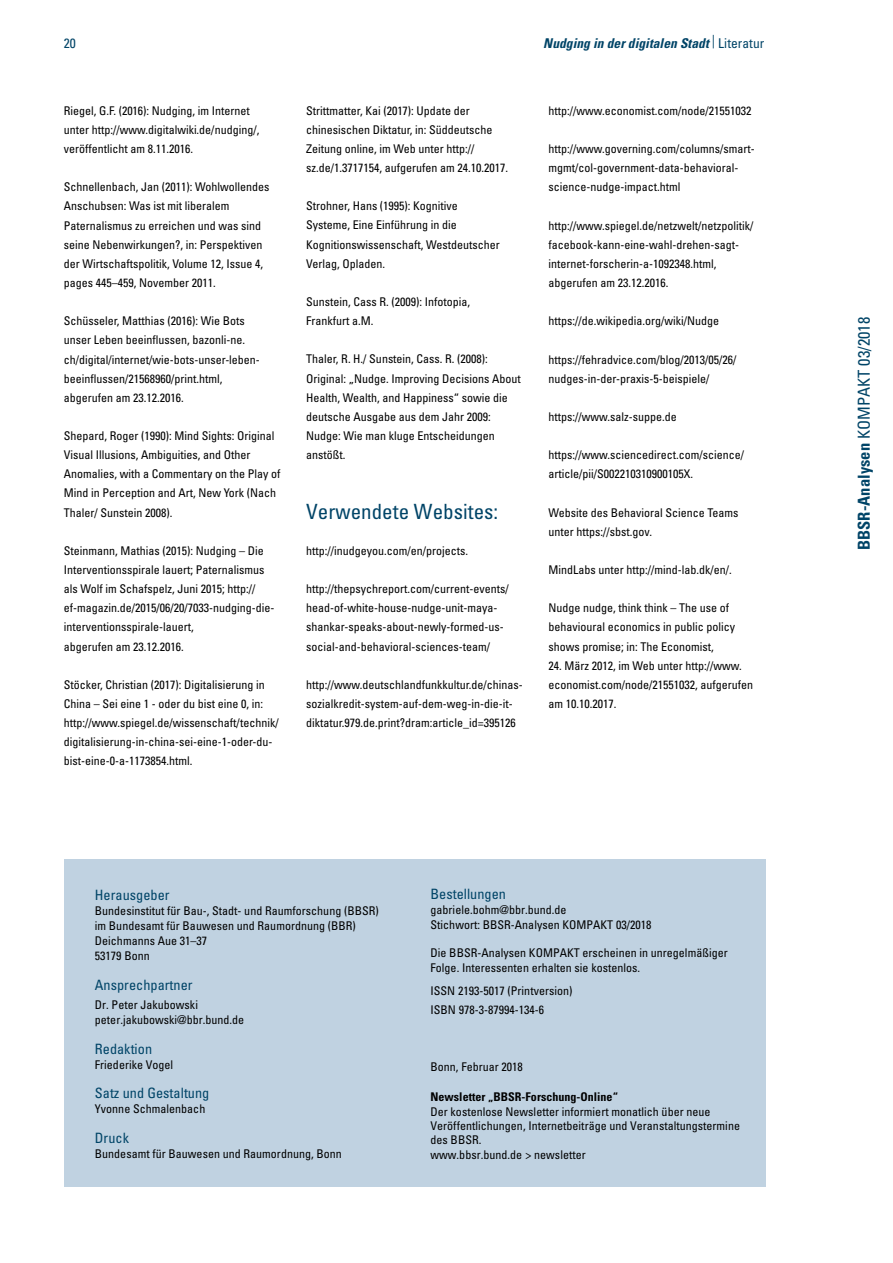
<style>
.page{position:relative;width:893px;height:1263px;background:#fff}
.page>*{position:absolute;margin:0;border:0;box-sizing:border-box;transform-origin:0 0}
.head2{font:condensed 21px "Univers LT Std";color:#004467}
.t1{font:condensed 16.5px "Univers LT Std";letter-spacing:.005em;color:#004467}
.Impressum_Überschrif{font:condensed 14.25px "Univers LT Std";color:#004467}
.t2{font:italic 700 condensed 13.5px "Univers LT Std";letter-spacing:.005em;color:#004467}
.t3{font:condensed 13.5px "Univers LT Std";color:#004467}
.Literatur{font:condensed 12px/19.2px "Univers LT Std";color:#000}
.Impressum{font:condensed 12px/14.4px "Univers LT Std";color:#000}
.Impressum_Überschrif-2{font:condensed 12px/15px "Univers LT Std";color:#000}
.s1{font-weight:400;font-style:normal}
.s2{font-weight:700}
</style>
<div class="page">
<div style="left:64px;top:859px;width:701px;height:327px;background:#c0d2e1"></div>
<p class="t3" style="left:64px;top:35px;width:14px">20</p>
<p class="t2" style="left:543px;top:35px;width:223px">Nudging in der digitalen Stadt <sup>|</sup> <span class="s1">Literatur</span></p>
<p class="Literatur" style="left:64px;top:101px;width:197px">Riegel, G.F. (2016): Nudging, im Internet unter http://www.digitalwiki.de/nudging/, veröffentlicht am 8.11.2016.</p>
<p class="Literatur" style="left:64px;top:177px;width:207px">Schnellenbach, Jan (2011): Wohlwollendes Anschubsen: Was ist mit liberalem Paternalismus zu erreichen und was sind seine Nebenwirkungen?, in: Perspektiven der Wirtschaftspolitik, Volume 12, Issue 4, pages 445–459, November 2011.</p>
<p class="Literatur" style="left:64px;top:311px;width:198px">Schüsseler, Matthias (2016): Wie Bots unser Leben beeinflussen, bazonli-ne. ch/digital/internet/wie-bots-unser-leben&shy;beeinflussen/21568960/print.html, abgerufen am 23.12.2016.</p>
<p class="Literatur" style="left:64px;top:426px;width:218px">Shepard, Roger (1990): Mind Sights: Original Visual Illusions, Ambiguities, and Other Anomalies, with a Commentary on the Play of Mind in Perception and Art, New York (Nach Thaler/ Sunstein 2008).</p>
<p class="Literatur" style="left:64px;top:541px;width:212px">Steinmann, Mathias (2015): Nudging – Die Interventionsspirale lauert; Paternalismus als Wolf im Schafspelz, Juni 2015; http:// ef-magazin.de/2015/06/20/7033-nudging-die&shy;interventionsspirale-lauert,<br>abgerufen am 23.12.2016.</p>
<p class="Literatur" style="left:64px;top:675px;width:216px">Stöcker, Christian (2017): Digitalisierung in China – Sei eine 1 - oder du bist eine 0, in: http://www.spiegel.de/wissenschaft/technik/ digitalisierung-in-china-sei-eine-1-oder-du&shy;bist-eine-0-a-1173854.html.</p>
<p class="Literatur" style="left:306px;top:101px;width:203px">Strittmatter, Kai (2017): Update der chinesischen Diktatur, in: Süddeutsche Zeitung online, im Web unter http:// sz.de/1.3717154, aufgerufen am 24.10.2017.</p>
<p class="Literatur" style="left:306px;top:196px;width:195px">Strohner, Hans (1995): Kognitive<br>Systeme, Eine Einführung in die<br>Kognitionswissenschaft, Westdeutscher<br>Verlag, Opladen.</p>
<p class="Literatur" style="left:306px;top:292px;width:165px">Sunstein, Cass R. (2009): Infotopia,<br>Frankfurt a.M.</p>
<p class="Literatur" style="left:306px;top:349px;width:216px">Thaler, R. H./ Sunstein, Cass. R. (2008):<br>Original: „Nudge. Improving Decisions About Health, Wealth, and Happiness“ sowie die deutsche Ausgabe aus dem Jahr 2009:<br>Nudge: Wie man kluge Entscheidungen anstößt.</p>
<p class="head2" style="left:306px;top:498px;width:194px">Verwendete Websites:</p>
<p class="Literatur" style="left:306px;top:541px;width:163px">http://inudgeyou.com/en/projects.</p>
<p class="Literatur" style="left:306px;top:579px;width:204px">http://thepsychreport.com/current-events/ head-of-white-house-nudge-unit-maya&shy;shankar-speaks-about-newly-formed-us&shy;social-and-behavioral-sciences-team/</p>
<p class="Literatur" style="left:306px;top:675px;width:218px">http://www.deutschlandfunkkultur.de/chinas&shy;sozialkredit-system-auf-dem-weg-in-die-it&shy;diktatur.979.de.print?dram:article_id=395126</p>
<p class="Literatur" style="left:549px;top:101px;width:204px">http://www.economist.com/node/21551032</p>
<p class="Literatur" style="left:549px;top:139px;width:208px">http://www.governing.com/columns/smart&shy;mgmt/col-government-data-behavioral&shy;science-nudge-impact.html</p>
<p class="Literatur" style="left:549px;top:216px;width:206px">http://www.spiegel.de/netzwelt/netzpolitik/ facebook-kann-eine-wahl-drehen-sagt&shy;internet-forscherin-a-1092348.html, abgerufen am 23.12.2016.</p>
<p class="Literatur" style="left:549px;top:311px;width:172px">https://de.wikipedia.org/wiki/Nudge</p>
<p class="Literatur" style="left:549px;top:349px;width:189px">https://fehradvice.com/blog/2013/05/26/ nudges-in-der-praxis-5-beispiele/</p>
<p class="Literatur" style="left:549px;top:407px;width:130px">https://www.salz-suppe.de</p>
<p class="Literatur" style="left:549px;top:445px;width:197px">https://www.sciencedirect.com/science/ article/pii/S002210310900105X.</p>
<p class="Literatur" style="left:549px;top:503px;width:191px">Website des Behavioral Science Teams unter https://sbst.gov.</p>
<p class="Literatur" style="left:549px;top:560px;width:185px">MindLabs unter http://mind-lab.dk/en/.</p>
<p class="Literatur" style="left:549px;top:598px;width:188px">Nudge nudge, think think – The use of behavioural economics in public policy shows promise; in: The Economist,</p>
<p class="Literatur" style="left:549px;top:656px;width:206px">24. März 2012, im Web unter http://www. economist.com/node/21551032, aufgerufen am 10.10.2017.</p>
<p class="Impressum_Überschrif" style="left:95px;top:886px;width:76px">Herausgeber</p>
<p class="Impressum_Überschrif-2" style="left:95px;top:903px;width:285px">Bundesinstitut für Bau-, Stadt- und Raumforschung (BBSR) im Bundesamt für Bauwesen und Raumordnung (BBR)<br>Deichmanns Aue 31–37<br>53179 Bonn</p>
<p class="Impressum_Überschrif" style="left:95px;top:976px;width:99px">Ansprechpartner</p>
<p class="Impressum_Überschrif-2" style="left:95px;top:997px;width:151px">Dr. Peter Jakubowski peter.jakubowski@bbr.bund.de</p>
<p class="Impressum_Überschrif" style="left:95px;top:1039px;width:59px">Redaktion</p>
<p class="Impressum_Überschrif-2" style="left:95px;top:1057px;width:80px">Friederike Vogel</p>
<p class="Impressum_Überschrif" style="left:95px;top:1084px;width:116px">Satz und Gestaltung</p>
<p class="Impressum_Überschrif-2" style="left:95px;top:1101px;width:112px">Yvonne Schmalenbach</p>
<p class="Impressum_Überschrif" style="left:95px;top:1128px;width:36px">Druck</p>
<p class="Impressum_Überschrif-2" style="left:95px;top:1146px;width:248px">Bundesamt für Bauwesen und Raumordnung, Bonn</p>
<p class="Impressum_Überschrif" style="left:431px;top:885px;width:77px">Bestellungen</p>
<p class="Impressum_Überschrif-2" style="left:431px;top:902px;width:222px">gabriele.bohm@bbr.bund.de<br>Stichwort: BBSR-Analysen KOMPAKT 03/2018</p>
<p class="Impressum" style="left:431px;top:945px;width:299px;line-height:15px">Die BBSR-Analysen KOMPAKT erscheinen in unregelmäßiger<br>Folge. Interessenten erhalten sie kostenlos.</p>
<p class="Impressum" style="left:431px;top:981px;width:143px;line-height:19.2px">ISSN 2193-5017 (Printversion)<br>ISBN 978-3-87994-134-6</p>
<p class="Impressum" style="left:431px;top:1059px;width:94px">Bonn, Februar 2018</p>
<p class="Impressum" style="left:431px;top:1089px;width:311px"><span class="s2">Newsletter „BBSR-Forschung-Online“<br></span>Der kostenlose Newsletter informiert monatlich über neue Veröffentlichungen, Internetbeiträge und Veranstaltungstermine des BBSR.<br>www.bbsr.bund.de &gt; newsletter</p>
<h2 class="t1" style="left:853px;top:550px;width:235px;rotate:-90deg"><span class="s2">BBSR-Analysen</span> KOMPAKT 03/2018</h2>
</div>
